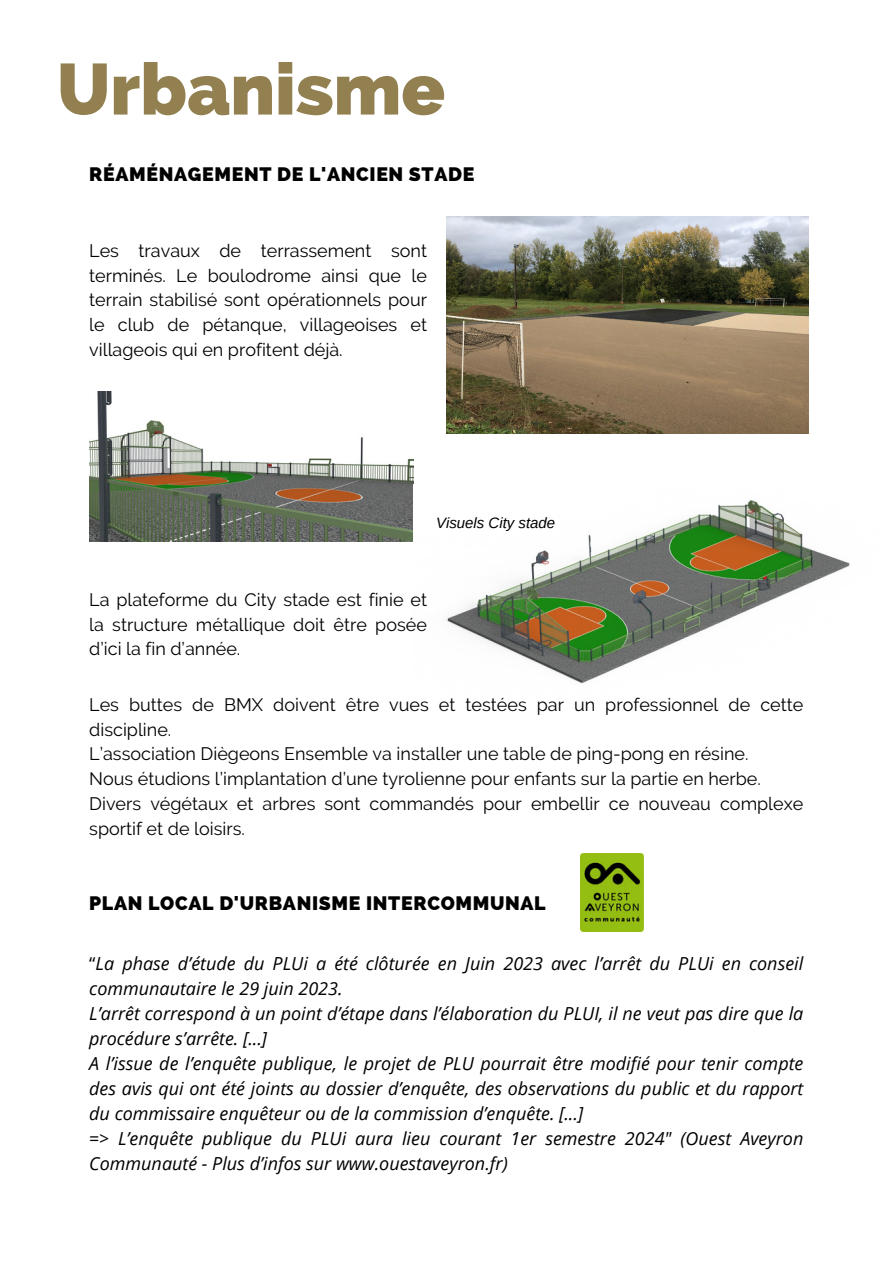
<style>
.page{position:relative;width:893px;height:1264px;background:#fff}
.page>*{position:absolute;margin:0;border:0;box-sizing:border-box;transform-origin:0 0}
.t1{font:800 72px "Raleway";color:#938051}
.t2{font:800 19.5px "Raleway";letter-spacing:.035em;color:#000}
.t3{font:18px/24.8px "Raleway";color:#000}
.t4{font:italic 18px/25px "Open Sans";color:#000}
.t5{font:italic 15px "Arimo";color:#000}
.s1{font-style:normal}
</style>
<div class="page">
<img style="left:89px;top:392px;width:324px;height:149px">
<img style="left:446px;top:500px;width:404px;height:184px">
<img style="left:446px;top:217px;width:362px;height:217px">
<img style="left:580px;top:853px;width:63px;height:78px">
<p class="t1" style="left:57px;top:47px;width:389px">Urbanisme</p>
<p class="t2" style="left:89px;top:162px;width:386px">RÉAMÉNAGEMENT DE L'ANCIEN STADE</p>
<p class="t3" style="left:89px;top:238px;width:339px;text-align:justify">Les travaux de terrassement sont terminés. Le boulodrome ainsi que le terrain stabilisé sont opérationnels pour le club de pétanque, villageoises et villageois qui en profitent déjà.</p>
<p class="t5" style="left:436px;top:514px;width:121px">Visuels City stade</p>
<p class="t3" style="left:89px;top:587px;width:339px;text-align:justify">La plateforme du City stade est finie et la structure métallique doit être posée d’ici la fin d’année.</p>
<p class="t3" style="left:89px;top:692px;width:715px">Les buttes de BMX doivent être vues et testées par un professionnel de cette discipline.</p>
<p class="t3" style="left:89px;top:741px;width:660px">L’association Diègeons Ensemble va installer une table de ping-pong en résine.</p>
<p class="t3" style="left:89px;top:766px;width:673px">Nous étudions l’implantation d’une tyrolienne pour enfants sur la partie en herbe.</p>
<p class="t3" style="left:89px;top:791px;width:715px">Divers végétaux et arbres sont commandés pour embellir ce nouveau complexe sportif et de loisirs.</p>
<p class="t2" style="left:89px;top:891px;width:458px">PLAN LOCAL D'URBANISME INTERCOMMUNAL</p>
<p class="t4" style="left:89px;top:950px;width:715px"><span class="s1">“</span>La phase d’étude du PLUi a été clôturée en Juin 2023 avec l’arrêt du PLUi en conseil communautaire le 29 juin 2023.</p>
<p class="t4" style="left:89px;top:1000px;width:715px">L’arrêt correspond à un point d’étape dans l’élaboration du PLUI, il ne veut pas dire que la procédure s’arrête. [...]</p>
<p class="t4" style="left:89px;top:1050px;width:715px;text-align:justify">A l’issue de l’enquête publique, le projet de PLU pourrait être modifié pour tenir compte des avis qui ont été joints au dossier d’enquête, des observations du public et du rapport du commissaire enquêteur ou de la commission d’enquête. [...]</p>
<p class="t4" style="left:89px;top:1125px;width:715px">=&gt; L’enquête publique du PLUi aura lieu courant 1er semestre 2024" (Ouest Aveyron<br>Communauté - Plus d’infos sur www.ouestaveyron.fr)</p>
</div>
